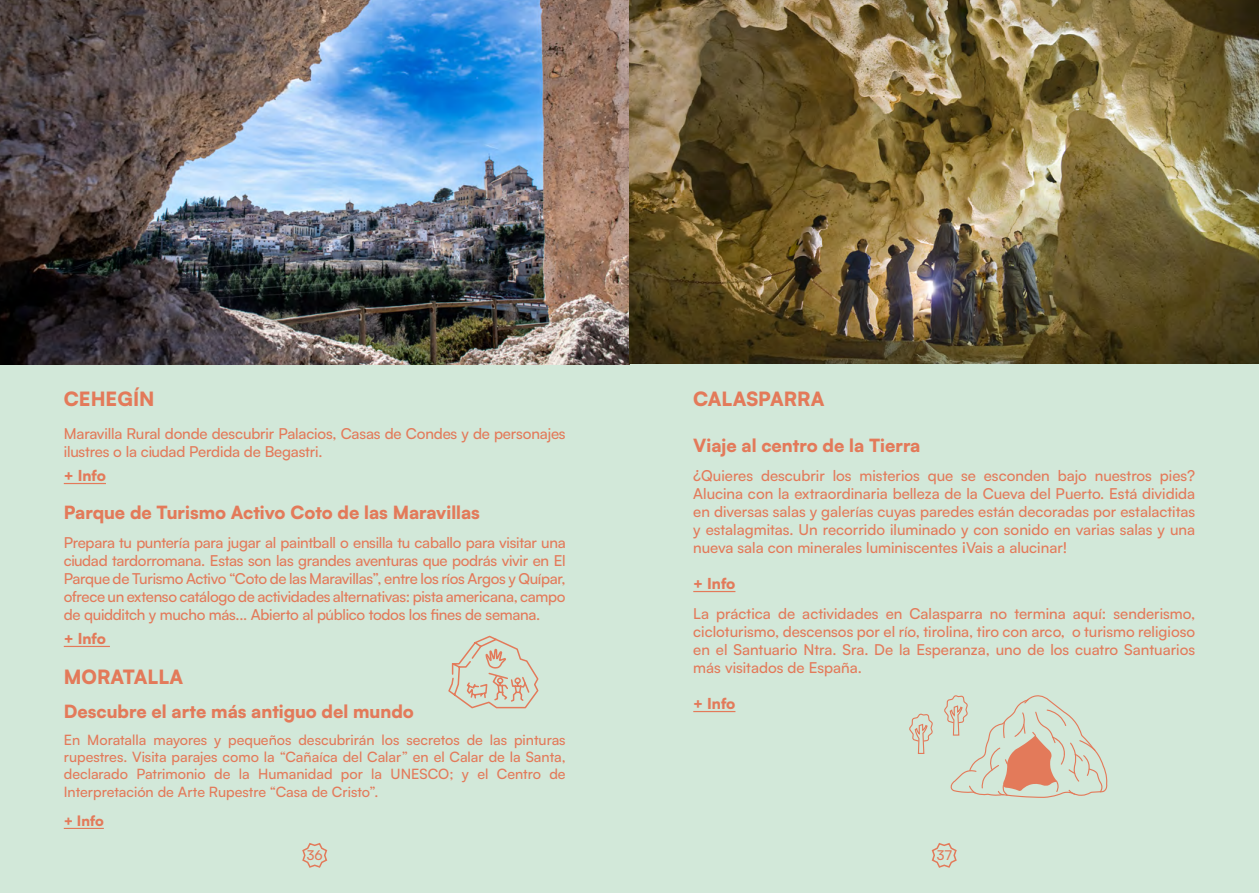
<style>
.page{position:relative;width:1259px;height:893px;background:#d2e8d9}
.page>*{position:absolute;margin:0;border:0;box-sizing:border-box;transform-origin:0 0}
.t1{font:900 19.5px "Satoshi";color:#e37a5a}
.t2{font:900 18px "Satoshi";color:#e37a5a}
.t3{font:500 15px/18px "Satoshi";letter-spacing:-.01em;color:#e37a5a;text-align:justify}
.t4{font:900 15px "Satoshi";color:#e37a5a}
.t5{font:500 14.25px/17.1px "Satoshi";color:#e37a5a;text-align:justify}
.t6{font:900 14.25px "Satoshi";color:#e37a5a}
.t7{font:500 13.5px "Satoshi";color:#e27a5a}
</style>
<div class="page">
<img style="left:0;top:0;width:1259px;height:364px">
<hr style="left:64px;top:483px;width:42px;height:1px;background:#e37a5a">
<hr style="left:64px;top:646px;width:46px;height:1px;background:#e37a5a">
<hr style="left:64px;top:828px;width:40px;height:1px;background:#e37a5a">
<svg style="left:448px;top:635px;width:91px;height:74px"></svg>
<svg style="left:302px;top:843px;width:26px;height:25px"></svg>
<hr style="left:693px;top:591px;width:42px;height:1px;background:#e37a5a">
<hr style="left:693px;top:711px;width:42px;height:1px;background:#e37a5a">
<svg style="left:909px;top:713px;width:24px;height:41px"></svg>
<svg style="left:944px;top:695px;width:163px;height:103px"></svg>
<svg style="left:931px;top:843px;width:26px;height:25px"></svg>
<h1 class="t1" style="left:64px;top:384px;width:92px">CEHEGÍN</h1>
<p class="t3" style="left:64px;top:423px;width:503px">Maravilla Rural donde descubrir Palacios, Casas de Condes y de personajes ilustres o la ciudad Perdida de Begastri.</p>
<p class="t4" style="left:64px;top:464px;width:44px">+ Info</p>
<p class="t2" style="left:64px;top:499px;width:417px">Parque de Turismo Activo Coto de las Maravillas</p>
<p class="t3" style="left:64px;top:532px;width:503px">Prepara tu puntería para jugar al paintball o ensilla tu caballo para visitar una ciudad tardorromana. Estas son las grandes aventuras que podrás vivir en El Parque de Turismo Activo “Coto de las Maravillas”, entre los ríos Argos y Quípar, ofrece un extenso catálogo de actividades alternativas: pista americana, campo de quidditch y mucho más... Abierto al público todos los fines de semana.</p>
<p class="t4" style="left:64px;top:627px;width:44px">+ Info</p>
<h1 class="t1" style="left:64px;top:662px;width:121px">MORATALLA</h1>
<p class="t2" style="left:64px;top:697px;width:351px">Descubre el arte más antiguo del mundo</p>
<p class="t5" style="left:64px;top:731px;width:503px">En Moratalla mayores y pequeños descubrirán los secretos de las pinturas rupestres. Visita parajes como la “Cañaíca del Calar” en el Calar de la Santa, declarado Patrimonio de la Humanidad por la UNESCO; y el Centro de Interpretación de Arte Rupestre “Casa de Cristo”.</p>
<p class="t6" style="left:64px;top:809px;width:42px">+ Info</p>
<p class="t7" style="left:307px;top:846px;width:17px">36</p>
<h1 class="t1" style="left:693px;top:384px;width:133px">CALASPARRA</h1>
<p class="t2" style="left:693px;top:432px;width:229px">Viaje al centro de la Tierra</p>
<p class="t3" style="left:693px;top:465px;width:503px">¿Quieres descubrir los misterios que se esconden bajo nuestros pies?<br>Alucina con la extraordinaria belleza de la Cueva del Puerto. Está dividida en diversas salas y galerías cuyas paredes están decoradas por estalactitas y estalagmitas. Un recorrido iluminado y con sonido en varias salas y una nueva sala con minerales luminiscentes ¡Vais a alucinar!</p>
<p class="t4" style="left:693px;top:572px;width:44px">+ Info</p>
<p class="t3" style="left:693px;top:603px;width:503px">La práctica de actividades en Calasparra no termina aquí: senderismo, cicloturismo, descensos por el río, tirolina, tiro con arco, o turismo religioso en el Santuario Ntra. Sra. De la Esperanza, uno de los cuatro Santuarios más visitados de España.</p>
<p class="t4" style="left:693px;top:692px;width:44px">+ Info</p>
<p class="t7" style="left:936px;top:846px;width:16px">37</p>
</div>
